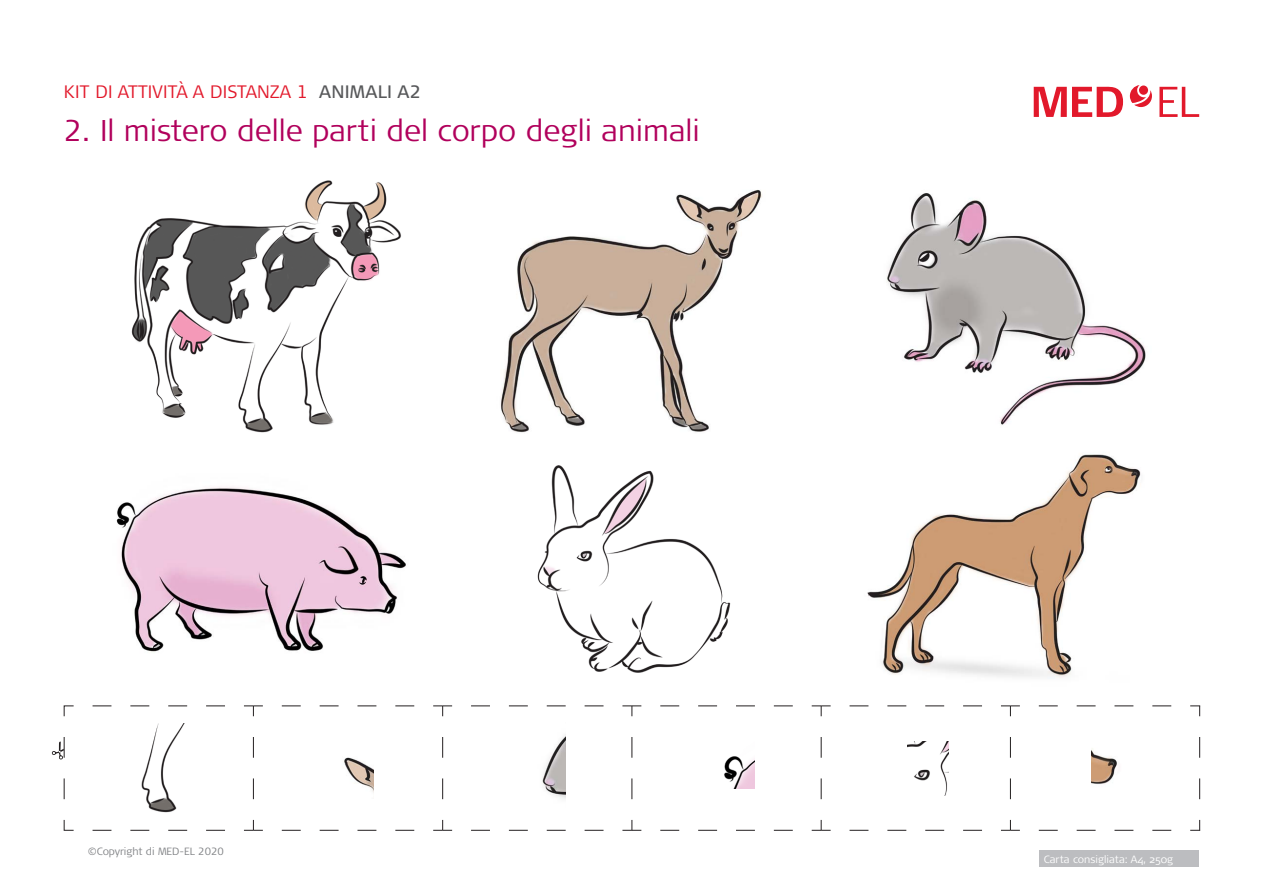
<style>
.page{position:relative;width:1263px;height:893px;background:#fff}
.page>*{position:absolute;margin:0;border:0;box-sizing:border-box;transform-origin:0 0}
.Body_table{font:300 30px "Signa Pro";color:#b1015c}
.Body_table-2{font:300 18px "Signa Pro";letter-spacing:.01em;color:#e2192b}
.t1{font:300 10.5px "Signa Pro";color:#fff}
.t2{font:300 10.5px "Signa Pro";color:#808285}
.s1{font-weight:400;color:#57585a}
</style>
<div class="page">
<svg style="left:1130px;top:85px;width:22px;height:22px"></svg>
<div style="left:1139px;top:85px;width:9px;height:10px;background:#e2192b;border-radius:50%"></div>
<svg style="left:1159px;top:87px;width:40px;height:30px"></svg>
<svg style="left:1034px;top:86px;width:89px;height:31px"></svg>
<div style="left:1040px;top:851px;width:159px;height:16px;background:#bcbdc0"></div>
<svg style="left:282px;top:705px;width:133px;height:1px"></svg>
<svg style="left:471px;top:705px;width:133px;height:1px"></svg>
<svg style="left:442px;top:737px;width:1px;height:62px"></svg>
<svg style="left:433px;top:705px;width:19px;height:11px"></svg>
<svg style="left:660px;top:705px;width:133px;height:1px"></svg>
<svg style="left:631px;top:737px;width:1px;height:62px"></svg>
<svg style="left:622px;top:705px;width:19px;height:11px"></svg>
<svg style="left:849px;top:705px;width:133px;height:1px"></svg>
<svg style="left:821px;top:737px;width:1px;height:62px"></svg>
<svg style="left:812px;top:705px;width:19px;height:11px"></svg>
<svg style="left:1010px;top:737px;width:1px;height:62px"></svg>
<svg style="left:1199px;top:737px;width:1px;height:62px"></svg>
<svg style="left:1001px;top:705px;width:199px;height:11px"></svg>
<svg style="left:282px;top:830px;width:133px;height:1px"></svg>
<svg style="left:471px;top:830px;width:133px;height:1px"></svg>
<svg style="left:433px;top:820px;width:19px;height:11px"></svg>
<svg style="left:660px;top:830px;width:133px;height:1px"></svg>
<svg style="left:622px;top:820px;width:19px;height:11px"></svg>
<svg style="left:849px;top:830px;width:133px;height:1px"></svg>
<svg style="left:812px;top:820px;width:19px;height:11px"></svg>
<svg style="left:1001px;top:820px;width:199px;height:11px"></svg>
<svg style="left:52px;top:705px;width:211px;height:126px"></svg>
<img style="left:887px;top:193px;width:259px;height:232px">
<img style="left:542px;top:734px;width:24px;height:65px">
<img style="left:501px;top:190px;width:261px;height:243px">
<img style="left:344px;top:757px;width:29px;height:35px">
<img style="left:116px;top:487px;width:290px;height:165px">
<img style="left:724px;top:756px;width:31px;height:32px">
<img style="left:131px;top:180px;width:270px;height:253px">
<img style="left:130px;top:723px;width:55px;height:91px">
<img style="left:537px;top:465px;width:194px;height:208px">
<img style="left:908px;top:742px;width:41px;height:53px">
<img style="left:867px;top:454px;width:274px;height:225px">
<img style="left:1092px;top:748px;width:25px;height:36px">
<p class="Body_table-2" style="left:64px;top:80px;width:358px">KIT DI ATTIVITÀ A DISTANZA 1 <span class="s1">ANIMALI A2</span></p>
<p class="Body_table" style="left:64px;top:110px;width:638px">2. Il mistero delle parti del corpo degli animali</p>
<p class="t2" style="left:88px;top:844px;width:138px">©Copyright di MED-EL 2020</p>
<p class="t1" style="left:1044px;top:852px;width:131px">Carta consigliata: A4, 250g</p>
</div>
